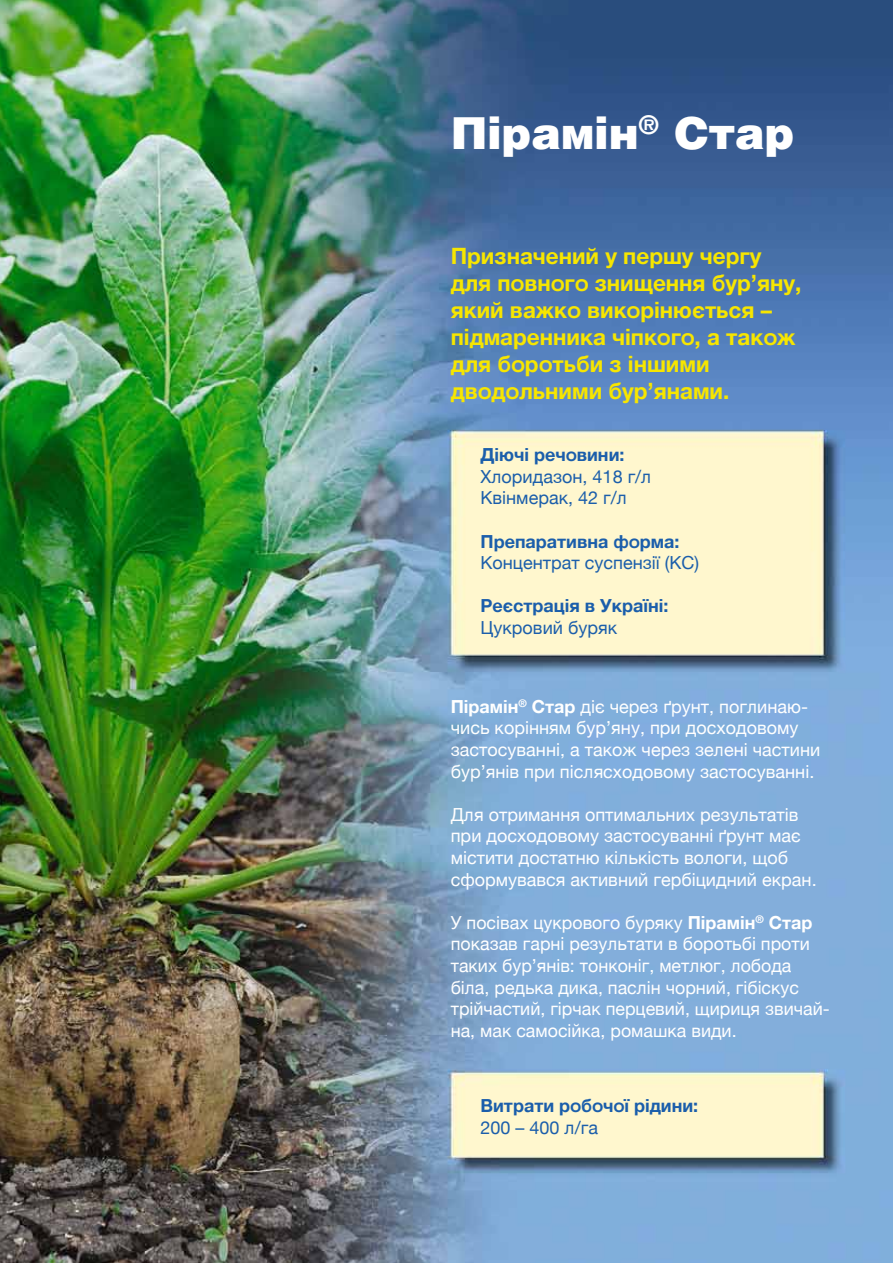
<style>
.page{position:relative;width:893px;height:1263px;background:#fff}
.page>*{position:absolute;margin:0;border:0;box-sizing:border-box;transform-origin:0 0}
.t1{font:900 44.1px "Helios";color:#fff}
.t2{font:700 22.5px/27px "Helvetica Neue";color:#f7e600}
.t3{font:18px/21.6px "Helvetica Neue";color:#fff}
.t4{font:18px/21.6px "Helvetica Neue";color:#1b5eab}
.t5{font:700 18px "Helvetica Neue";color:#1b5eab}
.s1{font-weight:700}
</style>
<div class="page">
<img style="left:0;top:0;width:893px;height:1263px">
<h1 class="t1" style="left:451px;top:105px;width:345px">Пірамін<sup>®</sup> Стар</h1>
<p class="t2" style="left:451px;top:242px;width:352px">Призначений у першу чергу для повного знищення бур’яну, який важко викорінюється – підмаренника чіпкого, а також для боротьби з іншими дводольними бур’янами.</p>
<p class="t5" style="left:480px;top:444px;width:145px">Діючі речовини:</p>
<p class="t4" style="left:480px;top:465px;width:172px">Хлоридазон, 418 г/л<br>Квінмерак, 42 г/л</p>
<p class="t5" style="left:480px;top:530px;width:200px">Препаративна форма:</p>
<p class="t4" style="left:480px;top:552px;width:220px">Концентрат суспензії (КС)</p>
<p class="t5" style="left:480px;top:595px;width:190px">Реєстрація в Україні:</p>
<p class="t4" style="left:480px;top:617px;width:138px">Цукровий буряк</p>
<p class="t3" style="left:451px;top:695px;width:371px"><span class="s1">Пірамін</span><sup>®</sup> <span class="s1">Стар</span> діє через ґрунт, поглинаю&shy;чись корінням бур’яну, при досходовому застосуванні, а також через зелені частини бур’янів при післясходовому застосуванні.</p>
<p class="t3" style="left:451px;top:803px;width:367px">Для отримання оптимальних результатів при досходовому застосуванні ґрунт має містити достатню кількість вологи, щоб сформувався активний гербіцидний екран.</p>
<p class="t3" style="left:451px;top:911px;width:380px">У посівах цукрового буряку <span class="s1">Пірамін</span><sup>®</sup> <span class="s1">Стар </span>показав гарні результати в боротьбі проти таких бур’янів: тонконіг, метлюг, лобода біла, редька дика, паслін чорний, гібіскус трійчастий, гірчак перцевий, щириця звичай&shy;на, мак самосійка, ромашка види.</p>
<p class="t5" style="left:480px;top:1094px;width:219px">Витрати робочої рідини:</p>
<p class="t4" style="left:480px;top:1116px;width:119px">200 – 400 л/га</p>
</div>
